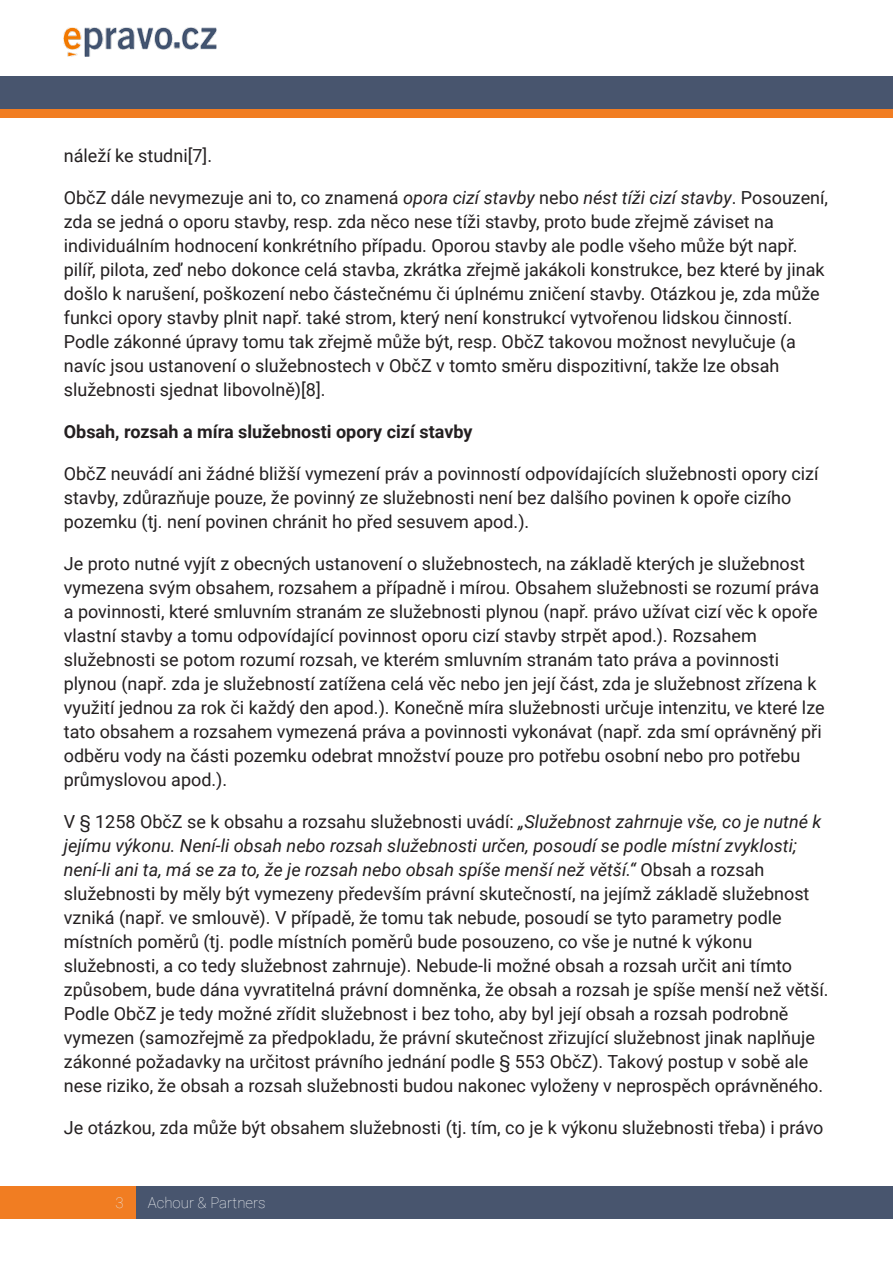
<style>
.page{position:relative;width:893px;height:1263px;background:#fff}
.page>*{position:absolute;margin:0;border:0;box-sizing:border-box;transform-origin:0 0}
.t1{font:18px/24px "Roboto";color:#231f20}
.t2{font:700 18px "Roboto";color:#231f20}
.t3{font:100 15px "Roboto";color:#fff}
.t4{font:100 15px "Roboto";color:#e7e8e9}
.s1{font-style:italic}
</style>
<div class="page">
<div style="left:0;top:76px;width:893px;height:42px;background:#f17d22"></div>
<div style="left:0;top:76px;width:893px;height:32px;background:#48556e"></div>
<div style="left:135px;top:1186px;width:758px;height:32px;background:#48556e"></div>
<img style="left:64px;top:28px;width:153px;height:28px">
<div style="left:0;top:1187px;width:135px;height:32px;background:#f17d22"></div>
<p class="t1" style="left:64px;top:146px;width:150px">náleží ke studni[7].</p>
<p class="t1" style="left:64px;top:188px;width:766px">ObčZ dále nevymezuje ani to, co znamená <span class="s1">opora cizí stavby</span> nebo <span class="s1">nést tíži cizí stavby</span>. Posouzení, zda se jedná o oporu stavby, resp. zda něco nese tíži stavby, proto bude zřejmě záviset na individuálním hodnocení konkrétního případu. Oporou stavby ale podle všeho může být např. pilíř, pilota, zeď nebo dokonce celá stavba, zkrátka zřejmě jakákoli konstrukce, bez které by jinak došlo k narušení, poškození nebo částečnému či úplnému zničení stavby. Otázkou je, zda může funkci opory stavby plnit např. také strom, který není konstrukcí vytvořenou lidskou činností.<br>Podle zákonné úpravy tomu tak zřejmě může být, resp. ObčZ takovou možnost nevylučuje (a navíc jsou ustanovení o služebnostech v ObčZ v tomto směru dispozitivní, takže lze obsah služebnosti sjednat libovolně)[8].</p>
<p class="t2" style="left:64px;top:425px;width:410px">Obsah, rozsah a míra služebnosti opory cizí stavby</p>
<p class="t1" style="left:64px;top:464px;width:756px">ObčZ neuvádí ani žádné bližší vymezení práv a povinností odpovídajících služebnosti opory cizí stavby, zdůrazňuje pouze, že povinný ze služebnosti není bez dalšího povinen k opoře cizího pozemku (tj. není povinen chránit ho před sesuvem apod.).</p>
<p class="t1" style="left:64px;top:554px;width:762px">Je proto nutné vyjít z obecných ustanovení o služebnostech, na základě kterých je služebnost vymezena svým obsahem, rozsahem a případně i mírou. Obsahem služebnosti se rozumí práva a povinnosti, které smluvním stranám ze služebnosti plynou (např. právo užívat cizí věc k opoře vlastní stavby a tomu odpovídající povinnost oporu cizí stavby strpět apod.). Rozsahem služebnosti se potom rozumí rozsah, ve kterém smluvním stranám tato práva a povinnosti plynou (např. zda je služebností zatížena celá věc nebo jen její část, zda je služebnost zřízena k využití jednou za rok či každý den apod.). Konečně míra služebnosti určuje intenzitu, ve které lze tato obsahem a rozsahem vymezená práva a povinnosti vykonávat (např. zda smí oprávněný při odběru vody na části pozemku odebrat množství pouze pro potřebu osobní nebo pro potřebu průmyslovou apod.).</p>
<p class="t1" style="left:64px;top:812px;width:766px">V § 1258 ObčZ se k obsahu a rozsahu služebnosti uvádí: <span class="s1">„Služebnost zahrnuje vše, co je nutné k jejímu výkonu. Není-li obsah nebo rozsah služebnosti určen, posoudí se podle místní zvyklosti; není-li ani ta, má se za to, že je rozsah nebo obsah spíše menší než větší.“</span> Obsah a rozsah služebnosti by měly být vymezeny především právní skutečností, na jejímž základě služebnost vzniká (např. ve smlouvě). V případě, že tomu tak nebude, posoudí se tyto parametry podle místních poměrů (tj. podle místních poměrů bude posouzeno, co vše je nutné k výkonu služebnosti, a co tedy služebnost zahrnuje). Nebude-li možné obsah a rozsah určit ani tímto způsobem, bude dána vyvratitelná právní domněnka, že obsah a rozsah je spíše menší než větší.<br>Podle ObčZ je tedy možné zřídit služebnost i bez toho, aby byl její obsah a rozsah podrobně vymezen (samozřejmě za předpokladu, že právní skutečnost zřizující služebnost jinak naplňuje zákonné požadavky na určitost právního jednání podle § 553 ObčZ). Takový postup v sobě ale nese riziko, že obsah a rozsah služebnosti budou nakonec vyloženy v neprospěch oprávněného.</p>
<p class="t1" style="left:64px;top:1118px;width:761px">Je otázkou, zda může být obsahem služebnosti (tj. tím, co je k výkonu služebnosti třeba) i právo</p>
<p class="t4" style="left:115px;top:1197px;width:10px">3</p>
<p class="t3" style="left:148px;top:1197px;width:119px">Achour &amp; Partners</p>
</div>
